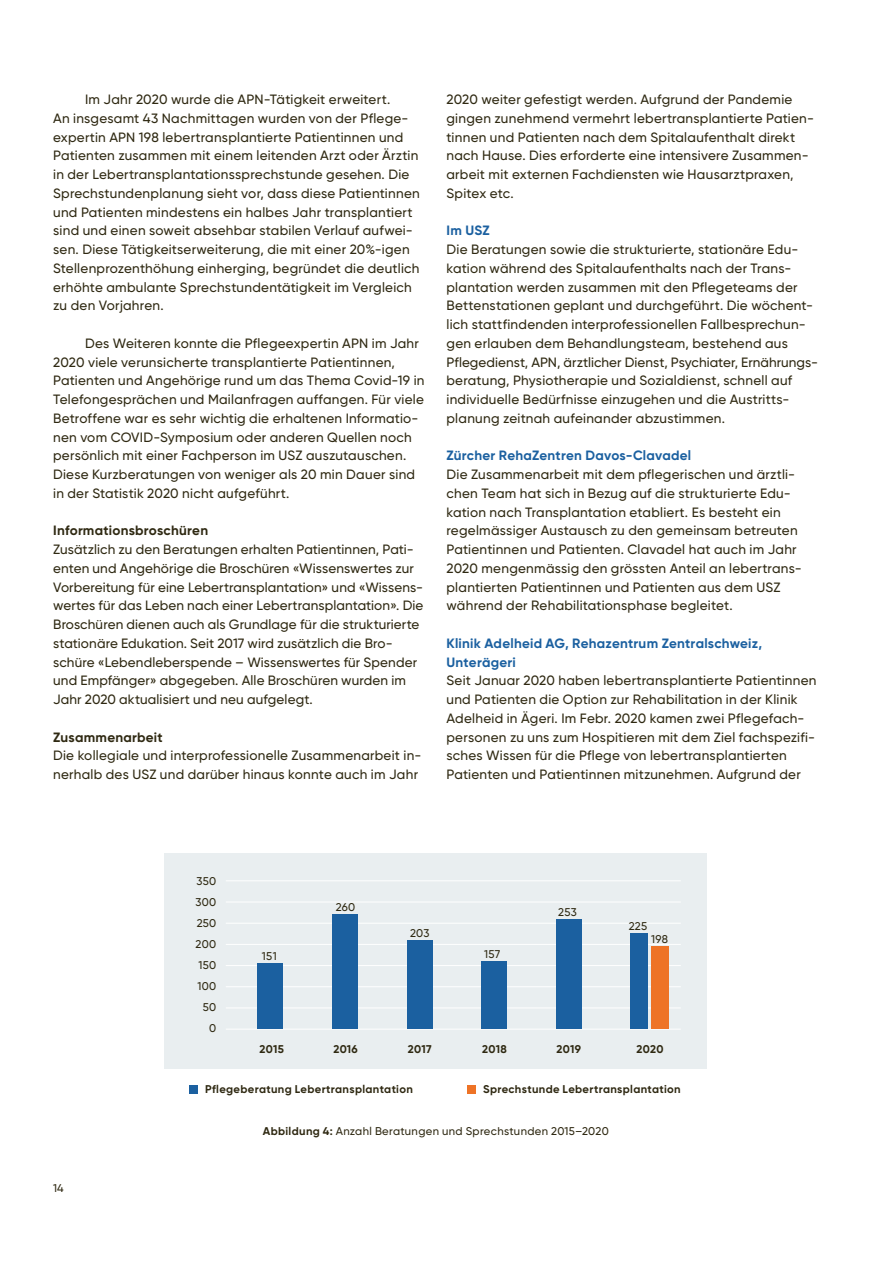
<style>
.page{position:relative;width:893px;height:1263px;background:#fff}
.page>*{position:absolute;margin:0;border:0;box-sizing:border-box;transform-origin:0 0}
.t1{font:500 13.5px/18.8px "USZ Gilroy";letter-spacing:.02em;color:#2f2912}
.t2{font:700 13.5px/18.8px "USZ Gilroy";letter-spacing:.02em;color:#1b60a0}
.t3{font:700 13.5px "USZ Gilroy";letter-spacing:.02em;color:#2f2912}
.t4{font:500 11.25px/21px "USZ Gilroy";letter-spacing:.025em;color:#2f2912;text-align:right}
.t5{font:700 11.25px "USZ Gilroy";letter-spacing:.03em;color:#2f2912}
.s1{font-weight:700}
</style>
<div class="page">
<div style="left:165px;top:853px;width:542px;height:216px;background:#e9eef0"></div>
<hr style="left:226px;top:880px;width:455px;height:1px;background:#fff">
<hr style="left:226px;top:902px;width:455px;height:1px;background:#fff">
<hr style="left:226px;top:923px;width:455px;height:1px;background:#fff">
<hr style="left:226px;top:944px;width:455px;height:1px;background:#fff">
<hr style="left:226px;top:965px;width:455px;height:1px;background:#fff">
<hr style="left:226px;top:986px;width:455px;height:1px;background:#fff">
<hr style="left:226px;top:1007px;width:455px;height:1px;background:#fff">
<hr style="left:226px;top:1029px;width:455px;height:1px;background:#fff">
<div style="left:258px;top:963px;width:25px;height:66px;background:#1b60a0"></div>
<div style="left:333px;top:915px;width:25px;height:114px;background:#1b60a0"></div>
<div style="left:407px;top:941px;width:25px;height:88px;background:#1b60a0"></div>
<div style="left:481px;top:961px;width:26px;height:68px;background:#1b60a0"></div>
<div style="left:556px;top:920px;width:25px;height:109px;background:#1b60a0"></div>
<div style="left:190px;top:1085px;width:8px;height:8px;background:#1b60a0"></div>
<div style="left:467px;top:1085px;width:9px;height:8px;background:#ee7326"></div>
<div style="left:652px;top:946px;width:17px;height:83px;background:#ee7326"></div>
<div style="left:631px;top:933px;width:17px;height:96px;background:#1b60a0"></div>
<p class="t1" style="left:53px;top:90px;width:368px;text-indent:32px">Im Jahr 2020 wurde die APN-Tätigkeit erweitert.<br>An insgesamt 43 Nachmittagen wurden von der Pflege&shy;expertin APN 198 lebertransplantierte Patientinnen und Patienten zusammen mit einem leitenden Arzt oder Ärztin in der Lebertransplantationssprechstunde gesehen. Die Sprechstundenplanung sieht vor, dass diese Patientinnen und Patienten mindestens ein halbes Jahr transplantiert sind und einen soweit absehbar stabilen Verlauf aufwei&shy;sen. Diese Tätigkeitserweiterung, die mit einer 20%-igen Stellenprozenthöhung einherging, begründet die deutlich erhöhte ambulante Sprechstundentätigkeit im Vergleich zu den Vorjahren.</p>
<p class="t1" style="left:53px;top:334px;width:373px;text-indent:32px">Des Weiteren konnte die Pflegeexpertin APN im Jahr 2020 viele verunsicherte transplantierte Patientinnen, Patienten und Angehörige rund um das Thema Covid-19 in Telefongesprächen und Mailanfragen auffangen. Für viele Betroffene war es sehr wichtig die erhaltenen Informatio&shy;nen vom COVID-Symposium oder anderen Quellen noch persönlich mit einer Fachperson im USZ auszutauschen.<br>Diese Kurzberatungen von weniger als 20 min Dauer sind in der Statistik 2020 nicht aufgeführt.</p>
<p class="t3" style="left:53px;top:522px;width:157px">Informationsbroschüren</p>
<p class="t1" style="left:53px;top:540px;width:372px">Zusätzlich zu den Beratungen erhalten Patientinnen, Pati&shy;enten und Angehörige die Broschüren «Wissenswertes zur Vorbereitung für eine Lebertransplantation» und «Wissens&shy;wertes für das Leben nach einer Lebertransplantation». Die Broschüren dienen auch als Grundlage für die strukturierte stationäre Edukation. Seit 2017 wird zusätzlich die Bro&shy;schüre «Lebendleberspende – Wissenswertes für Spender und Empfänger» abgegeben. Alle Broschüren wurden im Jahr 2020 aktualisiert und neu aufgelegt.</p>
<p class="t3" style="left:53px;top:728px;width:111px">Zusammenarbeit</p>
<p class="t1" style="left:53px;top:746px;width:370px">Die kollegiale und interprofessionelle Zusammenarbeit in&shy;nerhalb des USZ und darüber hinaus konnte auch im Jahr</p>
<p class="t1" style="left:446px;top:90px;width:369px">2020 weiter gefestigt werden. Aufgrund der Pandemie gingen zunehmend vermehrt lebertransplantierte Patien&shy;tinnen und Patienten nach dem Spitalaufenthalt direkt nach Hause. Dies erforderte eine intensivere Zusammen&shy;arbeit mit externen Fachdiensten wie Hausarztpraxen, Spitex etc.</p>
<p class="t2" style="left:446px;top:221px;width:45px">Im USZ</p>
<p class="t1" style="left:446px;top:240px;width:373px">Die Beratungen sowie die strukturierte, stationäre Edu&shy;kation während des Spitalaufenthalts nach der Trans&shy;plantation werden zusammen mit den Pflegeteams der Bettenstationen geplant und durchgeführt. Die wöchent&shy;lich stattfindenden interprofessionellen Fallbesprechun&shy;gen erlauben dem Behandlungsteam, bestehend aus Pflegedienst, APN, ärztlicher Dienst, Psychiater, Ernährungs&shy;beratung, Physiotherapie und Sozialdienst, schnell auf individuelle Bedürfnisse einzugehen und die Austritts&shy;planung zeitnah aufeinander abzustimmen.</p>
<p class="t2" style="left:446px;top:446px;width:246px">Zürcher RehaZentren Davos-Clavadel</p>
<p class="t1" style="left:446px;top:465px;width:357px">Die Zusammenarbeit mit dem pflegerischen und ärztli&shy;chen Team hat sich in Bezug auf die strukturierte Edu&shy;kation nach Transplantation etabliert. Es besteht ein regelmässiger Austausch zu den gemeinsam betreuten Patientinnen und Patienten. Clavadel hat auch im Jahr 2020 mengenmässig den grössten Anteil an lebertrans&shy;plantierten Patientinnen und Patienten aus dem USZ während der Rehabilitationsphase begleitet.</p>
<p class="t2" style="left:446px;top:634px;width:317px">Klinik Adelheid AG, Rehazentrum Zentralschweiz,<br>Unterägeri</p>
<p class="t1" style="left:446px;top:671px;width:372px">Seit Januar 2020 haben lebertransplantierte Patientinnen und Patienten die Option zur Rehabilitation in der Klinik Adelheid in Ägeri. Im Febr. 2020 kamen zwei Pflegefach&shy;personen zu uns zum Hospitieren mit dem Ziel fachspezifi&shy;sches Wissen für die Pflege von lebertransplantierten Patienten und Patientinnen mitzunehmen. Aufgrund der</p>
<p class="t4" style="left:195px;top:871px;width:22px">350<br>300<br>250<br>200<br>150<br>100<br>50<br>0</p>
<p class="t4" style="left:262px;top:946px;width:16px">151</p>
<p class="t5" style="left:260px;top:1042px;width:26px">2015</p>
<p class="t4" style="left:336px;top:897px;width:21px">260</p>
<p class="t5" style="left:333px;top:1042px;width:26px">2016</p>
<p class="t4" style="left:410px;top:923px;width:21px">203</p>
<p class="t5" style="left:408px;top:1042px;width:25px">2017</p>
<p class="t4" style="left:484px;top:944px;width:18px">157</p>
<p class="t5" style="left:482px;top:1042px;width:26px">2018</p>
<p class="t4" style="left:558px;top:902px;width:20px">253</p>
<p class="t5" style="left:557px;top:1042px;width:26px">2019</p>
<p class="t4" style="left:629px;top:916px;width:20px">225</p>
<p class="t4" style="left:651px;top:928px;width:18px">198</p>
<p class="t5" style="left:637px;top:1042px;width:28px">2020</p>
<p class="t5" style="left:205px;top:1082px;width:209px">Pflegeberatung Lebertransplantation</p>
<p class="t5" style="left:483px;top:1082px;width:199px">Sprechstunde Lebertransplantation</p>
<p class="t4" style="left:53px;top:1177px;width:12px">14</p>
<p class="t4" style="left:263px;top:1121px;width:347px"><span class="s1">Abbildung 4:</span> Anzahl Beratungen und Sprechstunden 2015–2020</p>
</div>
